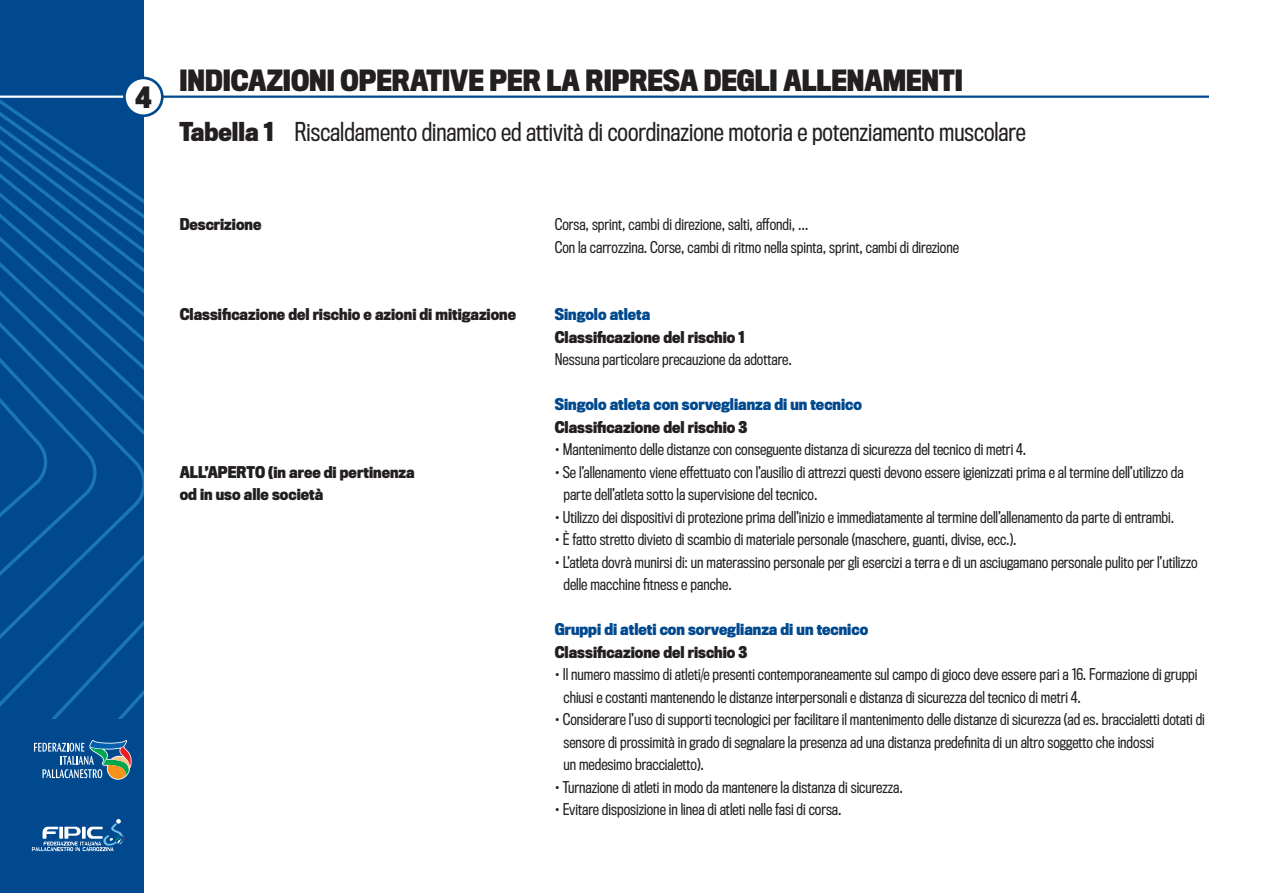
<style>
.page{position:relative;width:1263px;height:893px;background:#fff}
.page>*{position:absolute;margin:0;border:0;box-sizing:border-box;transform-origin:0 0}
.t1{font:700 27px "Titling Gothic FB Cond";color:#231f20}
.t2{font:24px "Titling Gothic FB Cond";color:#231f20}
.t3{font:15px/22.5px "Titling Gothic FB Cond";color:#231f20}
.t4{font:700 15px "Titling Gothic FB Cond";color:#231f20}
.t5{font:700 15px "Titling Gothic FB Cond";color:#01498e}
.s1{font-weight:700}
</style>
<div class="page">
<div style="left:0;top:0;width:144px;height:893px;background:#01498e"></div>
<svg style="left:97px;top:95px;width:47px;height:624px"></svg>
<svg style="left:48px;top:95px;width:49px;height:624px"></svg>
<svg style="left:0;top:95px;width:48px;height:612px"></svg>
<hr style="left:143px;top:96px;width:1066px;height:2px;background:#01498e">
<hr style="left:0;top:96px;width:144px;height:2px;background:#fff">
<div style="left:124px;top:78px;width:38px;height:38px;background:#fff;border-radius:50%"></div>
<div style="left:123px;top:77px;width:41px;height:40px;border:3px solid #01498e;border-radius:50%"></div>
<svg style="left:34px;top:740px;width:98px;height:40px"></svg>
<svg style="left:32px;top:819px;width:93px;height:32px"></svg>
<h1 class="t1" style="left:135px;top:82px;width:18px">4</h1>
<h1 class="t1" style="left:179px;top:65px;width:785px">INDICAZIONI OPERATIVE PER LA RIPRESA DEGLI ALLENAMENTI</h1>
<h2 class="t2" style="left:179px;top:118px;width:848px"><span class="s1">Tabella 1</span> Riscaldamento dinamico ed attività di coordinazione motoria e potenziamento muscolare</h2>
<p class="t4" style="left:180px;top:216px;width:83px">Descrizione</p>
<p class="t3" style="left:555px;top:213px;width:406px">Corsa, sprint, cambi di direzione, salti, affondi, …<br>Con la carrozzina. Corse, cambi di ritmo nella spinta, sprint, cambi di direzione</p>
<p class="t4" style="left:180px;top:306px;width:338px">Classificazione del rischio e azioni di mitigazione</p>
<p class="t5" style="left:555px;top:306px;width:97px">Singolo atleta</p>
<p class="t4" style="left:555px;top:328px;width:191px">Classificazione del rischio 1</p>
<p class="t3" style="left:555px;top:348px;width:239px">Nessuna particolare precauzione da adottare.</p>
<p class="t5" style="left:555px;top:396px;width:309px">Singolo atleta con sorveglianza di un tecnico</p>
<p class="t4" style="left:555px;top:418px;width:194px">Classificazione del rischio 3</p>
<p class="t3" style="left:555px;top:438px;width:473px">• Mantenimento delle distanze con conseguente distanza di sicurezza del tecnico di metri 4.</p>
<p class="t4" style="left:180px;top:463px;width:236px">ALL’APERTO (in aree di pertinenza</p>
<p class="t3" style="left:555px;top:461px;width:631px">• Se l’allenamento viene effettuato con l’ausilio di attrezzi questi devono essere igienizzati prima e al termine dell’utilizzo da</p>
<p class="t4" style="left:180px;top:486px;width:145px">od in uso alle società</p>
<p class="t3" style="left:563px;top:483px;width:256px">parte dell’atleta sotto la supervisione del tecnico.</p>
<p class="t3" style="left:555px;top:506px;width:621px">• Utilizzo dei dispositivi di protezione prima dell’inizio e immediatamente al termine dell’allenamento da parte di entrambi.</p>
<p class="t3" style="left:555px;top:528px;width:463px">• È fatto stretto divieto di scambio di materiale personale (maschere, guanti, divise, ecc.).</p>
<p class="t3" style="left:563px;top:551px;width:636px;text-indent:-9px">• L’atleta dovrà munirsi di: un materassino personale per gli esercizi a terra e di un asciugamano personale pulito per l’utilizzo delle macchine fitness e panche.</p>
<p class="t5" style="left:555px;top:621px;width:315px">Gruppi di atleti con sorveglianza di un tecnico</p>
<p class="t4" style="left:555px;top:643px;width:194px">Classificazione del rischio 3</p>
<p class="t3" style="left:563px;top:663px;width:636px;text-indent:-9px">• Il numero massimo di atleti/e presenti contemporaneamente sul campo di gioco deve essere pari a 16. Formazione di gruppi chiusi e costanti mantenendo le distanze interpersonali e distanza di sicurezza del tecnico di metri 4.</p>
<p class="t3" style="left:563px;top:708px;width:643px;text-indent:-9px">• Considerare l’uso di supporti tecnologici per facilitare il mantenimento delle distanze di sicurezza (ad es. braccialetti dotati di sensore di prossimità in grado di segnalare la presenza ad una distanza predefinita di un altro soggetto che indossi<br>un medesimo braccialetto).</p>
<p class="t3" style="left:555px;top:776px;width:350px">• Turnazione di atleti in modo da mantenere la distanza di sicurezza.</p>
<p class="t3" style="left:555px;top:798px;width:288px">• Evitare disposizione in linea di atleti nelle fasi di corsa.</p>
</div>
